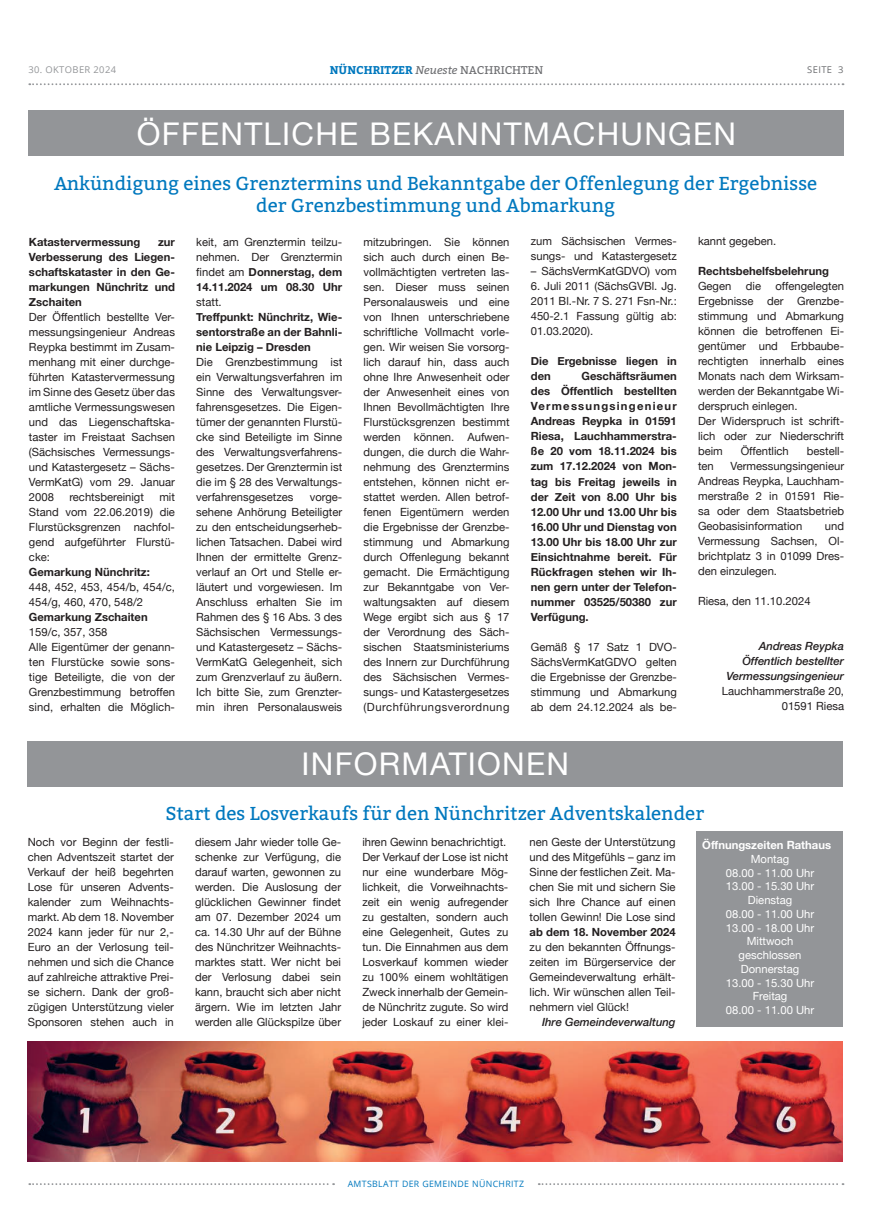
<style>
.page{position:relative;width:886px;height:1223px;background:#fff}
.page>*{position:absolute;margin:0;border:0;box-sizing:border-box;transform-origin:0 0}
.t1{font:31.25px "Helvetica Neue";letter-spacing:.04em;color:#fff}
.t2{font:18.75px/22.5px "Bitter";color:#0078be;text-align:center}
.t3{font:11.25px/15px "Helvetica Neue";color:#231f20;text-align:justify}
.t4{font:700 11.25px/15px "Helvetica Neue";color:#231f20;text-align:justify}
.t5{font:11.25px/13.8px "Helvetica Neue";color:#fff;text-align:center}
.t6{font:italic 500 11.25px/15px "Helvetica Neue";color:#231f20;text-align:right}
.t7{font:700 11.25px "Bitter";color:#0078be}
.t8{font:700 11.25px "Helvetica Neue";color:#fff}
.t9{font:9.38px "Open Sans";letter-spacing:.04em;color:#939598}
.t10{font:9.38px "Open Sans";letter-spacing:.04em;color:#6c6d70}
.t11{font:8.75px "Open Sans";letter-spacing:.04em;color:#0078be}
.s1{font-weight:400;font-style:italic;color:#6c6d70}
.s2{font-weight:400;color:#6c6d70}
.s3{font-weight:700}
</style>
<div class="page">
<svg style="left:29px;top:83px;width:814px;height:2px"></svg>
<svg style="left:29px;top:1183px;width:305px;height:2px"></svg>
<svg style="left:539px;top:1183px;width:304px;height:2px"></svg>
<div style="left:696px;top:831px;width:146px;height:195px;background:#939598"></div>
<div style="left:28px;top:111px;width:815px;height:45px;background:#939598"></div>
<div style="left:27px;top:741px;width:815px;height:45px;background:#939598"></div>
<img style="left:27px;top:1041px;width:816px;height:120px">
<p class="t9" style="left:28px;top:63px;width:89px">30. OKTOBER 2024</p>
<p class="t7" style="left:330px;top:62px;width:215px">NÜNCHRITZER <span class="s1">Neueste</span> <span class="s2">NACHRICHTEN</span></p>
<p class="t10" style="left:807px;top:63px;width:38px">SEITE 3</p>
<h1 class="t1" style="left:137px;top:111px;width:601px">ÖFFENTLICHE BEKANNTMACHUNGEN</h1>
<h2 class="t2" style="left:54px;top:171px;width:765px">Ankündigung eines Grenztermins und Bekanntgabe der Offenlegung der Ergebnisse der Grenzbestimmung und Abmarkung</h2>
<p class="t4" style="left:29px;top:234px;width:113px">Katastervermessung</p>
<p class="t3" style="left:363px;top:235px;width:147px">mitzubringen. Sie können sich auch durch einen Be&shy;vollmächtigten vertreten las&shy;sen. Dieser muss seinen Personalausweis und eine von Ihnen unterschriebene schriftliche Vollmacht vorle&shy;gen. Wir weisen Sie vorsorg&shy;lich darauf hin, dass auch ohne Ihre Anwesenheit oder der Anwesenheit eines von Ihnen Bevollmächtigten Ihre Flurstücksgrenzen bestimmt werden können. Aufwen&shy;dungen, die durch die Wahr&shy;nehmung des Grenztermins entstehen, können nicht er&shy;stattet werden. Allen betrof&shy;fenen Eigentümern werden die Ergebnisse der Grenzbe&shy;stimmung und Abmarkung durch Offenlegung bekannt gemacht. Die Ermächtigung zur Bekanntgabe von Ver&shy;waltungsakten auf diesem Wege ergibt sich aus § 17 der Verordnung des Säch&shy;sischen Staatsministeriums des Innern zur Durchführung des Sächsischen Vermes&shy;sungs- und Katastergesetzes (Durchführungsverordnung</p>
<p class="t3" style="left:531px;top:234px;width:147px">zum Sächsischen Vermes&shy;sungs- und Katastergesetz</p>
<p class="t3" style="left:698px;top:234px;width:80px">kannt gegeben.</p>
<p class="t4" style="left:698px;top:264px;width:132px">Rechtsbehelfsbelehrung</p>
<p class="t3" style="left:698px;top:279px;width:35px">Gegen</p>
<p class="t3" style="left:746px;top:279px;width:17px">die</p>
<p class="t3" style="left:196px;top:235px;width:147px">keit, am Grenztermin teilzu&shy;nehmen. Der Grenztermin findet am <span class="s3">Donnerstag, dem 14.11.2024 um 08.30 Uhr</span></p>
<p class="t3" style="left:196px;top:295px;width:27px">statt.</p>
<p class="t4" style="left:196px;top:309px;width:147px">Treffpunkt: Nünchritz, Wie&shy;sentorstraße an der Bahnli&shy;nie Leipzig – Dresden</p>
<p class="t3" style="left:196px;top:355px;width:148px">Die Grenzbestimmung ist ein Verwaltungsverfahren im Sinne des Verwaltungsver&shy;fahrensgesetzes. Die Eigen&shy;tümer der genannten Flurstü&shy;cke sind Beteiligte im Sinne des Verwaltungsverfahrens&shy;gesetzes. Der Grenztermin ist die im § 28 des Verwaltungs&shy;verfahrensgesetzes</p>
<p class="t4" style="left:29px;top:234px;width:147px;text-indent:129px">zur Verbesserung des Liegen&shy;schaftskataster in den Ge&shy;markungen Nünchritz und Zschaiten</p>
<p class="t3" style="left:29px;top:310px;width:147px">Der Öffentlich bestellte Ver&shy;messungsingenieur Andreas Reypka bestimmt im Zusam&shy;menhang mit einer durchge&shy;führten Katastervermessung im Sinne des Gesetz über das amtliche Vermessungswesen und das Liegenschaftska&shy;taster im Freistaat Sachsen (Sächsisches Vermessungs&shy;und Katastergesetz – Sächs-VermKatG) vom 29. Januar 2008</p>
<p class="t3" style="left:531px;top:264px;width:147px">– SächsVermKatGDVO) vom</p>
<p class="t3" style="left:531px;top:279px;width:147px">6. Juli 2011 (SächsGVBl. Jg.<br>2011 Bl.-Nr. 7 S. 271 Fsn-Nr.:<br>450-2.1 Fassung gültig ab:<br>01.03.2020).</p>
<p class="t4" style="left:531px;top:354px;width:147px">Die Ergebnisse liegen in den</p>
<p class="t3" style="left:698px;top:279px;width:147px;text-align:left;text-indent:77px">offengelegten<br>Ergebnisse der Grenzbe&shy;stimmung und Abmarkung können die betroffenen Ei&shy;gentümer und Erbbaube&shy;rechtigten innerhalb eines<br>Monats nach dem Wirksam&shy;werden der Bekanntgabe Wi&shy;derspruch einlegen.<br>Der Widerspruch ist schrift&shy;lich oder zur Niederschrift beim</p>
<p class="t4" style="left:531px;top:369px;width:148px;text-indent:51px">Geschäftsräumen des Öffentlich bestellten Vermessungsingenieur Andreas Reypka in 01591<br>Riesa, Lauchhammerstra&shy;ße 20 vom 18.11.2024 bis zum 17.12.2024 von Mon&shy;tag bis Freitag jeweils in der Zeit von 8.00 Uhr bis 12.00 Uhr und 13.00 Uhr bis 16.00 Uhr und Dienstag von 13.00 Uhr bis 18.00 Uhr zur Einsichtnahme bereit. Für Rückfragen stehen wir Ih&shy;nen gern unter der Telefon&shy;nummer 03525/50380 zur Verfügung.</p>
<p class="t3" style="left:531px;top:639px;width:147px">Gemäß § 17 Satz 1 DVO-SächsVermKatGDVO gelten die Ergebnisse der Grenzbe&shy;stimmung und Abmarkung ab dem 24.12.2024 als be-</p>
<p class="t3" style="left:741px;top:444px;width:50px">Öffentlich</p>
<p class="t3" style="left:807px;top:444px;width:39px">bestell-</p>
<p class="t3" style="left:698px;top:459px;width:147px;text-indent:32px">Vermessungsingenieur Andreas Reypka, Lauchham&shy;merstraße 2 in 01591 Rie&shy;sa oder dem Staatsbetrieb Geobasisinformation</p>
<p class="t3" style="left:698px;top:459px;width:17px">ten</p>
<p class="t3" style="left:29px;top:490px;width:147px;text-indent:130px">mit Stand vom 22.06.2019) die Flurstücksgrenzen nachfol&shy;gend aufgeführter Flurstü&shy;cke:</p>
<p class="t4" style="left:29px;top:564px;width:122px">Gemarkung Nünchritz:</p>
<p class="t3" style="left:29px;top:580px;width:148px">448, 452, 453, 454/b, 454/c,<br>454/g, 460, 470, 548/2</p>
<p class="t4" style="left:29px;top:609px;width:120px">Gemarkung Zschaiten</p>
<p class="t3" style="left:29px;top:625px;width:147px;text-align:left">159/c, 357, 358<br>Alle Eigentümer der genann&shy;ten Flurstücke sowie sons&shy;tige Beteiligte, die von der<br>Grenzbestimmung betroffen sind, erhalten die Möglich-</p>
<p class="t3" style="left:69px;top:490px;width:76px">rechtsbereinigt</p>
<p class="t3" style="left:196px;top:490px;width:148px;text-indent:114px">vorge&shy;sehene Anhörung Beteiligter zu den entscheidungserheb&shy;lichen Tatsachen. Dabei wird Ihnen der ermittelte Grenz&shy;verlauf an Ort und Stelle er&shy;läutert und vorgewiesen. Im Anschluss erhalten Sie im Rahmen des § 16 Abs. 3 des Sächsischen Vermessungs&shy;und Katastergesetz – Sächs-VermKatG Gelegenheit, sich zum Grenzverlauf zu äußern.<br>Ich bitte Sie, zum Grenzter&shy;min ihren Personalausweis</p>
<p class="t3" style="left:698px;top:519px;width:147px;text-indent:127px">und Vermessung Sachsen, Ol&shy;brichtplatz 3 in 01099 Dres&shy;den einzulegen.</p>
<p class="t3" style="left:698px;top:594px;width:114px">Riesa, den 11.10.2024</p>
<p class="t6" style="left:726px;top:638px;width:119px">Andreas Reypka<br>Öffentlich bestellter<br>Vermessungsingenieur</p>
<p class="t3" style="left:722px;top:684px;width:124px;text-align:right">Lauchhammerstraße 20,<br>01591 Riesa</p>
<h1 class="t1" style="left:302px;top:741px;width:269px">INFORMATIONEN</h1>
<h2 class="t2" style="left:165px;top:802px;width:540px">Start des Losverkaufs für den Nünchritzer Adventskalender</h2>
<p class="t3" style="left:28px;top:835px;width:148px">Noch vor Beginn der festli&shy;chen Adventszeit startet der Verkauf der heiß begehrten Lose für unseren Advents&shy;kalender zum Weihnachts&shy;markt. Ab dem 18. November 2024 kann jeder für nur 2,- Euro an der Verlosung teil&shy;nehmen und sich die Chance auf zahlreiche attraktive Prei&shy;se sichern. Dank der groß&shy;zügigen Unterstützung vieler Sponsoren stehen auch in</p>
<p class="t3" style="left:195px;top:835px;width:148px">diesem Jahr wieder tolle Ge&shy;schenke zur Verfügung, die darauf warten, gewonnen zu werden. Die Auslosung der glücklichen Gewinner findet am 07. Dezember 2024 um ca. 14.30 Uhr auf der Bühne des Nünchritzer Weihnachts&shy;marktes statt. Wer nicht bei der Verlosung dabei sein kann, braucht sich aber nicht ärgern. Wie im letzten Jahr werden alle Glückspilze über</p>
<p class="t3" style="left:362px;top:835px;width:148px;text-align:left">ihren Gewinn benachrichtigt.<br>Der Verkauf der Lose ist nicht nur eine wunderbare Mög&shy;lichkeit, die Vorweihnachts&shy;zeit ein wenig aufregender zu gestalten, sondern auch eine Gelegenheit, Gutes zu tun. Die Einnahmen aus dem<br>Losverkauf kommen wieder zu 100% einem wohltätigen<br>Zweck innerhalb der Gemein&shy;de Nünchritz zugute. So wird jeder Loskauf zu einer klei-</p>
<p class="t3" style="left:530px;top:835px;width:148px">nen Geste der Unterstützung und des Mitgefühls – ganz im Sinne der festlichen Zeit. Ma&shy;chen Sie mit und sichern Sie sich Ihre Chance auf einen tollen Gewinn! Die Lose sind</p>
<p class="t8" style="left:702px;top:836px;width:130px">Öffnungszeiten Rathaus</p>
<p class="t5" style="left:726px;top:852px;width:90px">Montag<br>08.00 - 11.00 Uhr<br>13.00 - 15.30 Uhr<br>Dienstag<br>08.00 - 11.00 Uhr<br>13.00 - 18.00 Uhr<br>Mittwoch geschlossen<br>Donnerstag<br>13.00 - 15.30 Uhr<br>Freitag<br>08.00 - 11.00 Uhr</p>
<p class="t4" style="left:530px;top:924px;width:147px">ab dem 18. November 2024</p>
<p class="t3" style="left:530px;top:940px;width:147px">zu den bekannten Öffnungs&shy;zeiten im Bürgerservice der Gemeindeverwaltung erhält&shy;lich. Wir wünschen allen Teil&shy;nehmern viel Glück!</p>
<p class="t6" style="left:542px;top:1013px;width:135px">Ihre Gemeindeverwaltung</p>
<p class="t11" style="left:348px;top:1177px;width:178px">AMTSBLATT DER GEMEINDE NÜNCHRITZ</p>
</div>
